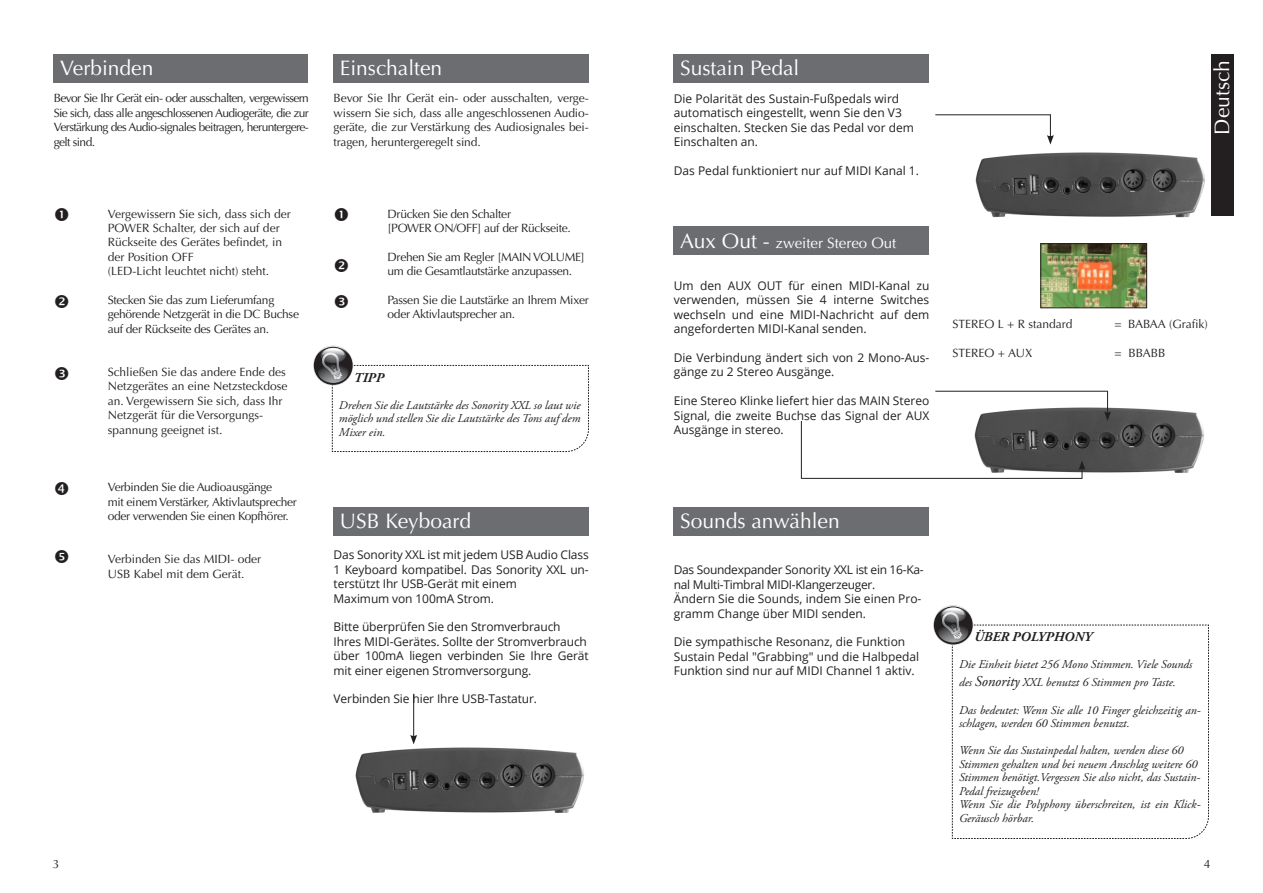
<style>
.page{position:relative;width:1263px;height:893px;background:#fff}
.page>*{position:absolute;margin:0;border:0;box-sizing:border-box;transform-origin:0 0}
.t1{font:21px "Optima LT Std";color:#fff}
.t2{font:15px "Optima LT Std";color:#fff}
.t3{font:italic 700 13.5px "Adobe Garamond Pro";color:#231f20}
.t4{font:12px/14.4px "Open Sans";color:#231f20}
.t5{font:12px/14.4px "Optima LT Std";letter-spacing:-.025em;color:#231f20}
.t6{font:italic 12px/13.5px "Adobe Garamond Pro";color:#231f20}
.t7{font:12px/14.4px "Optima LT Std";color:#231f20}
.t8{font:12px/14.4px "Open Sans";letter-spacing:-.025em;color:#231f20}
.s1{font-size:21px}
.s2{font-size:15px}
</style>
<div class="page">
<hr style="left:413px;top:694px;width:1px;height:43px;background:#231f20">
<svg style="left:410px;top:735px;width:7px;height:9px"></svg>
<img style="left:355px;top:747px;width:229px;height:66px">
<img style="left:937px;top:407px;width:267px;height:71px">
<img style="left:975px;top:151px;width:237px;height:67px">
<hr style="left:935px;top:391px;width:172px;height:1px;background:#231f20">
<hr style="left:935px;top:114px;width:116px;height:1px;background:#231f20">
<svg style="left:1104px;top:391px;width:7px;height:30px"></svg>
<svg style="left:1047px;top:114px;width:7px;height:31px"></svg>
<hr style="left:801px;top:421px;width:1px;height:58px;background:#231f20">
<hr style="left:801px;top:478px;width:281px;height:1px;background:#231f20">
<svg style="left:1078px;top:460px;width:7px;height:19px"></svg>
<svg style="left:933px;top:605px;width:40px;height:40px"></svg>
<div style="left:934px;top:606px;width:39px;height:38px;background:#e3e3e3;border-radius:19px"></div>
<div style="left:934px;top:606px;width:38px;height:38px;background:#231f20;border-radius:50%"></div>
<svg style="left:938px;top:607px;width:271px;height:232px"></svg>
<img style="left:1042px;top:245px;width:103px;height:61px">
<div style="left:1040px;top:243px;width:107px;height:65px;border:1px solid #231f20"></div>
<div style="left:54px;top:54px;width:254px;height:28px;background:#6c6d70"></div>
<div style="left:333px;top:54px;width:256px;height:28px;background:#6c6d70"></div>
<div style="left:674px;top:54px;width:255px;height:28px;background:#6c6d70"></div>
<div style="left:674px;top:227px;width:255px;height:28px;background:#6c6d70"></div>
<div style="left:674px;top:507px;width:255px;height:29px;background:#6c6d70"></div>
<div style="left:333px;top:507px;width:256px;height:29px;background:#6c6d70"></div>
<svg style="left:313px;top:345px;width:40px;height:40px"></svg>
<svg style="left:314px;top:346px;width:39px;height:39px"></svg>
<div style="left:314px;top:347px;width:38px;height:37px;background:#231f20;border-radius:50%"></div>
<svg style="left:318px;top:348px;width:271px;height:104px"></svg>
<div style="left:1212px;top:54px;width:22px;height:162px;background:#231f20"></div>
<p class="t1" style="left:60px;top:56px;width:95px">Verbinden</p>
<p class="t1" style="left:340px;top:56px;width:104px">Einschalten</p>
<p class="t1" style="left:680px;top:56px;width:121px">Sustain Pedal</p>
<p class="t5" style="left:54px;top:91px;width:257px;text-align:justify">Bevor Sie Ihr Gerät ein- oder ausschalten, vergewissern Sie sich, dass alle angeschlossenen Audiogeräte, die zur Verstärkung des Audio-signales beitragen, heruntergere&shy;gelt sind.</p>
<p class="t7" style="left:108px;top:206px;width:184px">Vergewissern Sie sich, dass sich der<br>POWER Schalter, der sich auf der<br>Rückseite des Gerätes befindet, in der Position OFF<br>(LED-Licht leuchtet nicht) steht.</p>
<p class="t5" style="left:108px;top:293px;width:193px">Stecken Sie das zum Lieferumfang gehörende Netzgerät in die DC Buchse auf der Rückseite des Gerätes an.</p>
<p class="t7" style="left:108px;top:365px;width:181px">Schließen Sie das andere Ende des Netzgerätes an eine Netzsteckdose an. Vergewissern Sie sich, dass Ihr Netzgerät für die Versorgungs-</p>
<p class="t7" style="left:108px;top:422px;width:116px">spannung geeignet ist.</p>
<p class="t5" style="left:108px;top:480px;width:191px">Verbinden Sie die Audioausgänge<br>mit einem Verstärker, Aktivlautsprecher oder verwenden Sie einen Kopfhörer.</p>
<p class="t7" style="left:108px;top:552px;width:155px">Verbinden Sie das MIDI- oder<br>USB Kabel mit dem Gerät.</p>
<p class="t5" style="left:334px;top:91px;width:257px;text-align:justify">Bevor Sie Ihr Gerät ein- oder ausschalten, verge&shy;wissern Sie sich, dass alle angeschlossenen Audio&shy;geräte, die zur Verstärkung des Audiosignales bei&shy;tragen, heruntergeregelt sind.</p>
<p class="t5" style="left:388px;top:206px;width:125px">Drücken Sie den Schalter</p>
<p class="t5" style="left:388px;top:221px;width:185px">[POWER ON/OFF] auf der Rückseite.</p>
<p class="t5" style="left:388px;top:250px;width:199px">Drehen Sie am Regler [MAIN VOLUME]</p>
<p class="t5" style="left:388px;top:264px;width:186px">um die Gesamtlautstärke anzupassen.</p>
<p class="t5" style="left:388px;top:293px;width:203px">Passen Sie die Lautstärke an Ihrem Mixer oder Aktivlautsprecher an.</p>
<p class="t3" style="left:354px;top:370px;width:32px">TIPP</p>
<p class="t6" style="left:339px;top:399px;width:243px;text-align:justify">Drehen Sie die Lautstärke des Sonority XXL so laut wie möglich und stellen Sie die Lautstärke des Tons auf dem Mixer ein.</p>
<p class="t4" style="left:674px;top:91px;width:242px">Die Polarität des Sustain-Fußpedals wird automatisch eingestellt, wenn Sie den V3 einschalten. Stecken Sie das Pedal vor dem Einschalten an.</p>
<p class="t4" style="left:674px;top:163px;width:247px">Das Pedal funktioniert nur auf MIDI Kanal 1.</p>
<p class="t2" style="left:680px;top:234px;width:218px"><span class="s1">Aux Out -</span> zweiter Stereo Out</p>
<p class="t4" style="left:674px;top:278px;width:257px;text-align:justify">Um den AUX OUT für einen MIDI-Kanal zu verwenden, müssen Sie 4 interne Switches wechseln und eine MIDI-Nachricht auf dem angeforderten MIDI-Kanal senden.</p>
<p class="t4" style="left:674px;top:350px;width:257px">Die Verbindung ändert sich von 2 Mono-Aus&shy;gänge zu 2 Stereo Ausgänge.</p>
<p class="t4" style="left:674px;top:393px;width:257px;text-align:justify">Eine Stereo Klinke liefert hier das MAIN Stereo Signal, die zweite Buchse das Signal der AUX Ausgänge in stereo.</p>
<p class="t1" style="left:340px;top:509px;width:133px">USB Keyboard</p>
<p class="t1" style="left:680px;top:509px;width:161px">Sounds anwählen</p>
<p class="t4" style="left:334px;top:548px;width:257px;text-align:justify">Das Sonority XXL ist mit jedem USB Audio Class 1 Keyboard kompatibel. Das Sonority XXL un&shy;terstützt Ihr USB-Gerät mit einem</p>
<p class="t4" style="left:334px;top:591px;width:162px">Maximum von 100mA Strom.</p>
<p class="t4" style="left:334px;top:620px;width:229px">Bitte überprüfen Sie den Stromverbrauch</p>
<p class="t4" style="left:334px;top:634px;width:255px">Ihres MIDI-Gerätes. Sollte der Stromverbrauch</p>
<p class="t4" style="left:334px;top:648px;width:257px">über 100mA liegen verbinden Sie Ihre Gerät mit einer eigenen Stromversorgung.</p>
<p class="t4" style="left:334px;top:692px;width:205px">Verbinden Sie hier Ihre USB-Tastatur.</p>
<p class="t8" style="left:674px;top:562px;width:251px">Das Soundexpander Sonority XXL ist ein 16-Ka&shy;nal Multi-Timbral MIDI-Klangerzeuger.</p>
<p class="t4" style="left:674px;top:591px;width:249px">Ändern Sie die Sounds, indem Sie einen Pro&shy;gramm Change über MIDI senden.</p>
<p class="t4" style="left:674px;top:634px;width:247px">Die sympathische Resonanz, die Funktion<br>Sustain Pedal "Grabbing" und die Halbpedal<br>Funktion sind nur auf MIDI Channel 1 aktiv.</p>
<p class="t1" style="left:1210px;top:135px;width:76px;rotate:-90deg">Deutsch</p>
<p class="t7" style="left:952px;top:317px;width:121px">STEREO L + R standard</p>
<p class="t7" style="left:1114px;top:317px;width:95px">= BABAA (Grafik)</p>
<p class="t7" style="left:952px;top:345px;width:81px">STEREO + AUX</p>
<p class="t5" style="left:1114px;top:345px;width:52px">= BBABB</p>
<p class="t3" style="left:974px;top:629px;width:120px">ÜBER POLYPHONY</p>
<p class="t6" style="left:959px;top:658px;width:235px">Die Einheit bietet 256 Mono Stimmen. Viele Sounds</p>
<p class="t6" style="left:959px;top:676px;width:218px">des <span class="s2">Sonority</span> XXL benutzt 6 Stimmen pro Taste.</p>
<p class="t6" style="left:959px;top:703px;width:243px">Das bedeutet: Wenn Sie alle 10 Finger gleichzeitig an&shy;schlagen, werden 60 Stimmen benutzt.</p>
<p class="t6" style="left:959px;top:744px;width:226px">Wenn Sie das Sustainpedal halten, werden diese 60</p>
<p class="t6" style="left:959px;top:757px;width:240px">Stimmen gehalten und bei neuem Anschlag weitere 60</p>
<p class="t6" style="left:959px;top:771px;width:243px">Stimmen benötigt.Vergessen Sie also nicht, das Sustain-</p>
<p class="t6" style="left:959px;top:784px;width:81px">Pedal freizugeben!</p>
<p class="t6" style="left:959px;top:798px;width:243px">Wenn Sie die Polyphony überschreiten, ist ein Klick-<br>Geräusch hörbar.</p>
<p class="t5" style="left:53px;top:857px;width:8px">3</p>
<p class="t5" style="left:1204px;top:857px;width:8px">4</p>
</div>
